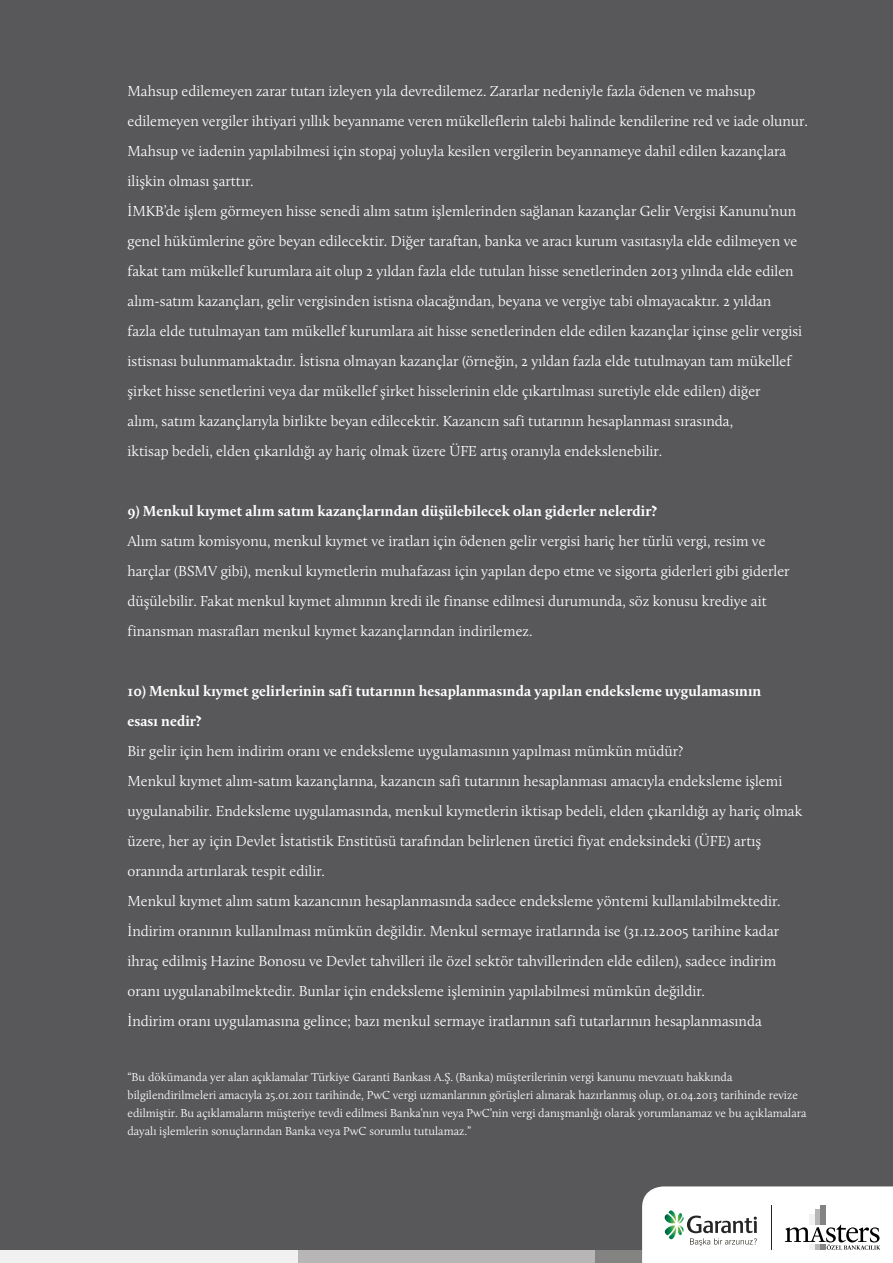
<style>
.page{position:relative;width:893px;height:1263px;background:#58585a}
.page>*{position:absolute;margin:0;border:0;box-sizing:border-box;transform-origin:0 0}
.t1{font:300 15px/30px "Calluna";color:#fff}
.t2{font:700 15px/30px "Calluna";color:#fff}
.t3{font:300 12px/18px "Calluna";color:#fff}
</style>
<div class="page">
<div style="left:0;top:1250px;width:298px;height:13px;background:#f1f1f1"></div>
<div style="left:298px;top:1250px;width:297px;height:13px;background:#b7b5b5"></div>
<div style="left:595px;top:1250px;width:298px;height:13px;background:#838381"></div>
<svg style="left:642px;top:1186px;width:251px;height:77px;background:#ececec"></svg>
<img style="left:664px;top:1210px;width:20px;height:30px">
<p class="t1" style="left:128px;top:76px;width:682px">Mahsup edilemeyen zarar tutarı izleyen yıla devredilemez. Zararlar nedeniyle fazla ödenen ve mahsup edilemeyen vergiler ihtiyari yıllık beyanname veren mükelleflerin talebi halinde kendilerine red ve iade olunur.<br>Mahsup ve iadenin yapılabilmesi için stopaj yoluyla kesilen vergilerin beyannameye dahil edilen kazançlara ilişkin olması şarttır.<br>İMKB’de işlem görmeyen hisse senedi alım satım işlemlerinden sağlanan kazançlar Gelir Vergisi Kanunu’nun genel hükümlerine göre beyan edilecektir. Diğer taraftan, banka ve aracı kurum vasıtasıyla elde edilmeyen ve fakat tam mükellef kurumlara ait olup 2 yıldan fazla elde tutulan hisse senetlerinden 2013 yılında elde edilen alım-satım kazançları, gelir vergisinden istisna olacağından, beyana ve vergiye tabi olmayacaktır. 2 yıldan<br>fazla elde tutulmayan tam mükellef kurumlara ait hisse senetlerinden elde edilen kazançlar içinse gelir vergisi istisnası bulunmamaktadır. İstisna olmayan kazançlar (örneğin, 2 yıldan fazla elde tutulmayan tam mükellef şirket hisse senetlerini veya dar mükellef şirket hisselerinin elde çıkartılması suretiyle elde edilen) diğer<br>alım, satım kazançlarıyla birlikte beyan edilecektir. Kazancın safi tutarının hesaplanması sırasında,<br>iktisap bedeli, elden çıkarıldığı ay hariç olmak üzere ÜFE artış oranıyla endekslenebilir.</p>
<p class="t2" style="left:128px;top:496px;width:531px">9) Menkul kıymet alım satım kazançlarından düşülebilecek olan giderler nelerdir?</p>
<p class="t1" style="left:128px;top:526px;width:664px">Alım satım komisyonu, menkul kıymet ve iratları için ödenen gelir vergisi hariç her türlü vergi, resim ve harçlar (BSMV gibi), menkul kıymetlerin muhafazası için yapılan depo etme ve sigorta giderleri gibi giderler düşülebilir. Fakat menkul kıymet alımının kredi ile finanse edilmesi durumunda, söz konusu krediye ait finansman masrafları menkul kıymet kazançlarından indirilemez.</p>
<p class="t2" style="left:128px;top:676px;width:635px">10) Menkul kıymet gelirlerinin safi tutarının hesaplanmasında yapılan endeksleme uygulamasının esası nedir?</p>
<p class="t1" style="left:128px;top:736px;width:676px">Bir gelir için hem indirim oranı ve endeksleme uygulamasının yapılması mümkün müdür?<br>Menkul kıymet alım-satım kazançlarına, kazancın safi tutarının hesaplanması amacıyla endeksleme işlemi uygulanabilir. Endeksleme uygulamasında, menkul kıymetlerin iktisap bedeli, elden çıkarıldığı ay hariç olmak üzere, her ay için Devlet İstatistik Enstitüsü tarafından belirlenen üretici fiyat endeksindeki (ÜFE) artış oranında artırılarak tespit edilir.<br>Menkul kıymet alım satım kazancının hesaplanmasında sadece endeksleme yöntemi kullanılabilmektedir.<br>İndirim oranının kullanılması mümkün değildir. Menkul sermaye iratlarında ise (31.12.2005 tarihine kadar ihraç edilmiş Hazine Bonosu ve Devlet tahvilleri ile özel sektör tahvillerinden elde edilen), sadece indirim oranı uygulanabilmektedir. Bunlar için endeksleme işleminin yapılabilmesi mümkün değildir.<br>İndirim oranı uygulamasına gelince; bazı menkul sermaye iratlarının safi tutarlarının hesaplanmasında</p>
<p class="t3" style="left:128px;top:1068px;width:680px">“Bu dökümanda yer alan açıklamalar Türkiye Garanti Bankası A.Ş. (Banka) müşterilerinin vergi kanunu mevzuatı hakkında bilgilendirilmeleri amacıyla 25.01.2011 tarihinde, PwC vergi uzmanlarının görüşleri alınarak hazırlanmış olup, 01.04.2013 tarihinde revize edilmiştir. Bu açıklamaların müşteriye tevdi edilmesi Banka’nın veya PwC’nin vergi danışmanlığı olarak yorumlanamaz ve bu açıklamalara dayalı işlemlerin sonuçlarından Banka veya PwC sorumlu tutulamaz.”</p>
</div>
